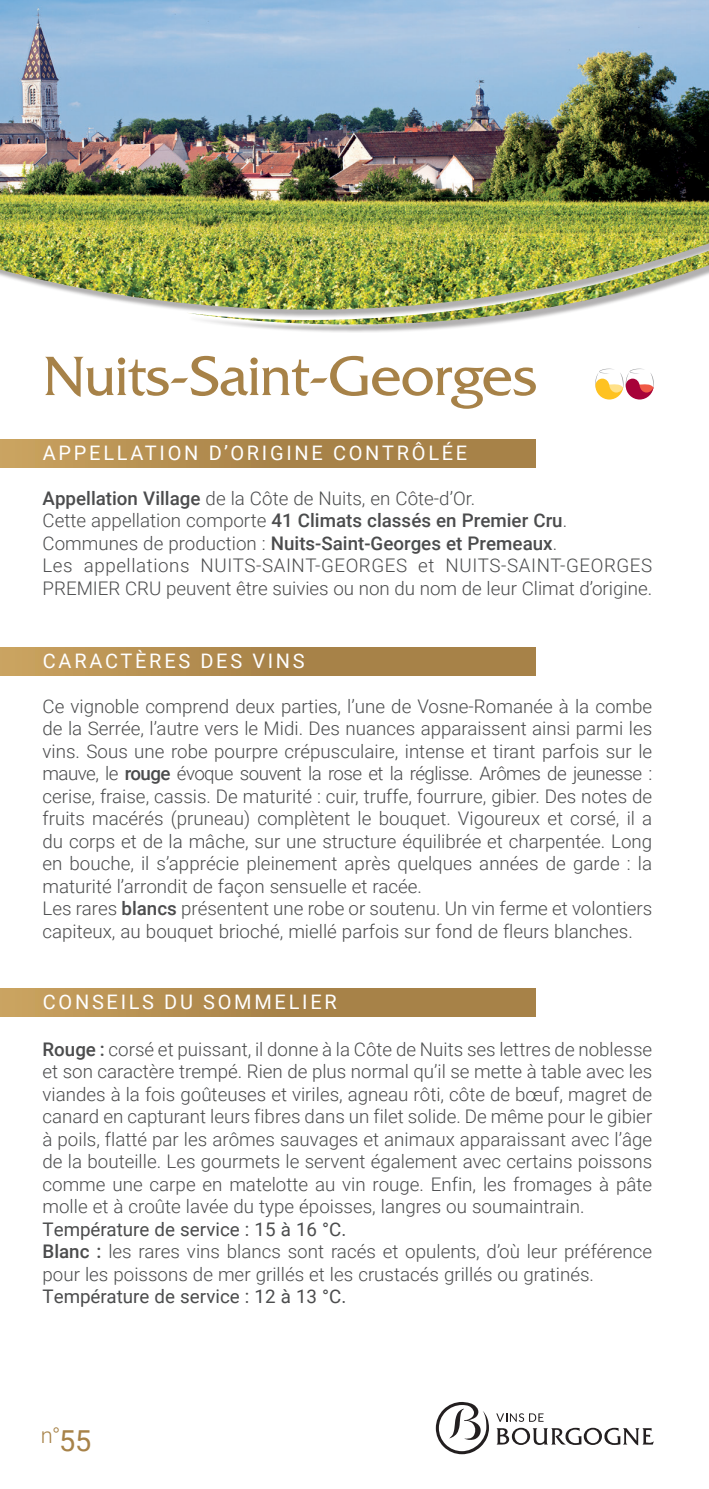
<style>
.page{position:relative;width:709px;height:1489px;background:#fff}
.page>*{position:absolute;margin:0;border:0;box-sizing:border-box;transform-origin:0 0}
.t1{font:55px "Friz Quadrata Pro";letter-spacing:-.03em;color:#a78248}
.t2{font:29px "Roboto";color:#a78248}
.t3{font:300 22px "Roboto";color:#a78248}
.Texte_courant_normal{font:20px "Roboto";letter-spacing:.135em;color:#fff}
.Texte_courant_normal-2{font:300 18.75px/22.5px "Roboto";color:#4b4c4d}
.Texte_courant_normal-3{font:500 18.75px "Roboto";color:#4b4c4d}
.Texte_courant_normal-4{font:18.75px "Roboto";color:#4b4c4d}
.s1{font-weight:500}
.s2{font-weight:300}
</style>
<div class="page">
<img style="left:0;top:0;width:709px;height:332px">
<div style="left:0;top:647px;width:535px;height:28px;background:linear-gradient(to right,#c39c5b,#9e7a42)"></div>
<div style="left:0;top:439px;width:535px;height:29px;background:linear-gradient(to right,#c39c5b,#9e7a42)"></div>
<div style="left:0;top:988px;width:535px;height:28px;background:linear-gradient(to right,#c39c5b,#9e7a42)"></div>
<svg style="left:595px;top:368px;width:59px;height:31px"></svg>
<svg style="left:496px;top:1413px;width:47px;height:8px"></svg>
<svg style="left:496px;top:1427px;width:158px;height:18px"></svg>
<svg style="left:436px;top:1402px;width:53px;height:51px"></svg>
<p class="t1" style="left:43px;top:342px;width:496px">Nuits-Saint-Georges</p>
<p class="Texte_courant_normal" style="left:43px;top:439px;width:426px">APPELLATION D’ORIGINE CONTRÔLÉE</p>
<p class="Texte_courant_normal-2" style="left:43px;top:486px;width:434px"><span class="s1">Appellation Village</span> de la Côte de Nuits, en Côte-d’Or.</p>
<p class="Texte_courant_normal-3" style="left:43px;top:507px;width:526px"><span class="s2">Cette appellation comporte</span> 41 Climats classés en Premier Cru<span class="s2">.</span></p>
<p class="Texte_courant_normal-3" style="left:43px;top:530px;width:516px"><span class="s2">Communes de production :</span> Nuits-Saint-Georges et Premeaux<span class="s2">.</span></p>
<p class="Texte_courant_normal-2" style="left:43px;top:553px;width:611px">Les appellations NUITS-SAINT-GEORGES et NUITS-SAINT-GEORGES<br>PREMIER CRU peuvent être suivies ou non du nom de leur Climat d’origine.</p>
<p class="Texte_courant_normal" style="left:43px;top:647px;width:263px">CARACTÈRES DES VINS</p>
<p class="Texte_courant_normal-2" style="left:43px;top:694px;width:611px;text-align:justify">Ce vignoble comprend deux parties, l’une de Vosne-Romanée à la combe de la Serrée, l’autre vers le Midi. Des nuances apparaissent ainsi parmi les vins. Sous une robe pourpre crépusculaire, intense et tirant parfois sur le mauve, le <span class="s1">rouge</span> évoque souvent la rose et la réglisse. Arômes de jeunesse : cerise, fraise, cassis. De maturité : cuir, truffe, fourrure, gibier. Des notes de fruits macérés (pruneau) complètent le bouquet. Vigoureux et corsé, il a du corps et de la mâche, sur une structure équilibrée et charpentée. Long en bouche, il s’apprécie pleinement après quelques années de garde : la maturité l’arrondit de façon sensuelle et racée.</p>
<p class="Texte_courant_normal-2" style="left:43px;top:896px;width:611px">Les rares <span class="s1">blancs</span> présentent une robe or soutenu. Un vin ferme et volontiers capiteux, au bouquet brioché, miellé parfois sur fond de fleurs blanches.</p>
<p class="Texte_courant_normal" style="left:43px;top:988px;width:295px">CONSEILS DU SOMMELIER</p>
<p class="Texte_courant_normal-2" style="left:43px;top:1036px;width:611px;text-align:justify"><span class="s1">Rouge :</span> corsé et puissant, il donne à la Côte de Nuits ses lettres de noblesse et son caractère trempé. Rien de plus normal qu’il se mette à table avec les viandes à la fois goûteuses et viriles, agneau rôti, côte de bœuf, magret de canard en capturant leurs fibres dans un filet solide. De même pour le gibier à poils, flatté par les arômes sauvages et animaux apparaissant avec l’âge de la bouteille. Les gourmets le servent également avec certains poissons comme une carpe en matelotte au vin rouge. Enfin, les fromages à pâte molle et à croûte lavée du type époisses, langres ou soumaintrain.</p>
<p class="Texte_courant_normal-4" style="left:43px;top:1215px;width:305px">Température de service : 15 à 16 °C.</p>
<p class="Texte_courant_normal-2" style="left:43px;top:1239px;width:611px"><span class="s1">Blanc :</span> les rares vins blancs sont racés et opulents, d’où leur préférence pour les poissons de mer grillés et les crustacés grillés ou gratinés.</p>
<p class="Texte_courant_normal-4" style="left:43px;top:1283px;width:305px">Température de service : 12 à 13 °C.</p>
<p class="t3" style="left:41px;top:1419px;width:21px">n°</p>
<p class="t2" style="left:59px;top:1419px;width:34px">55</p>
</div>
